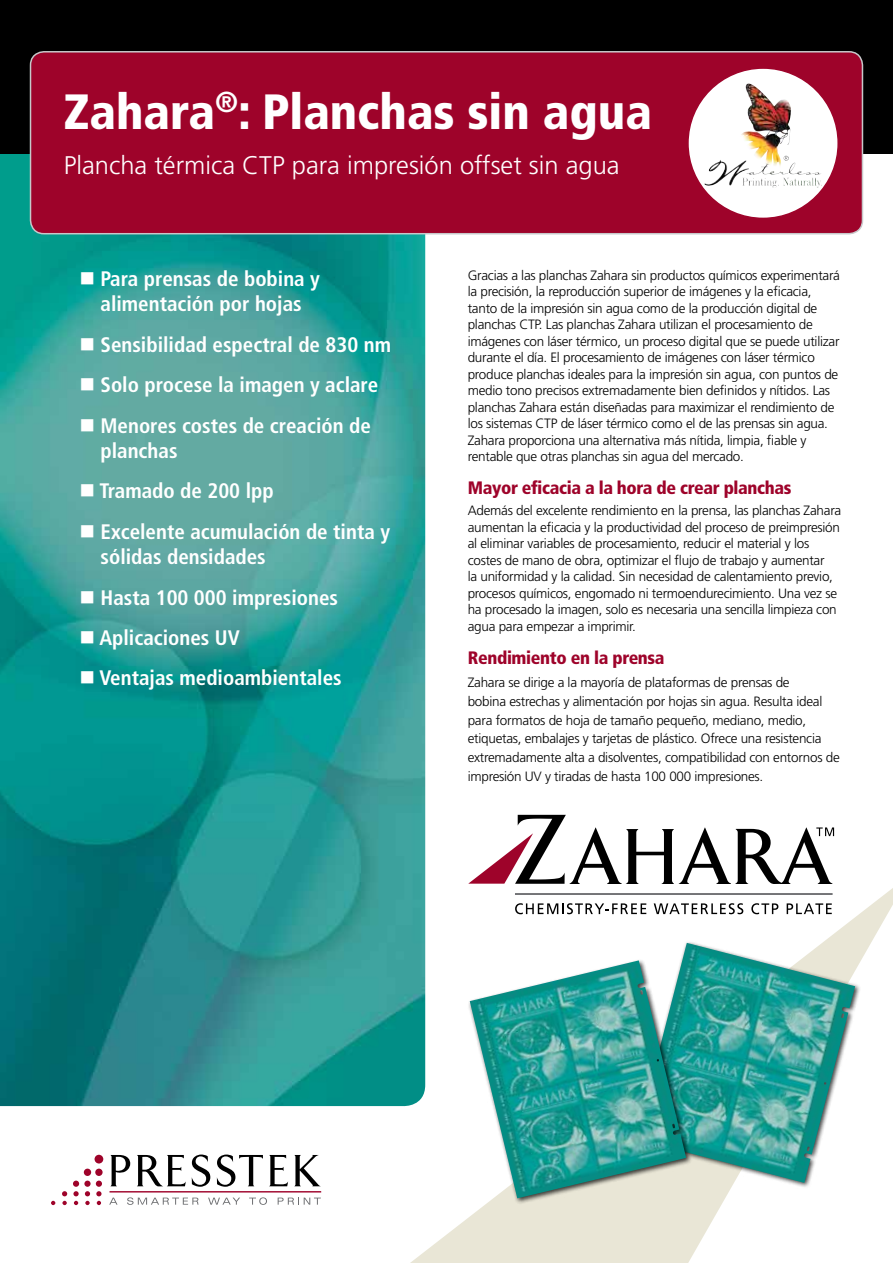
<style>
.page{position:relative;width:893px;height:1263px;background:#fff}
.page>*{position:absolute;margin:0;border:0;box-sizing:border-box;transform-origin:0 0}
.t1{font:900 condensed 49.5px "Frutiger LT Std";color:#fff}
.t2{font:300 25.5px "Frutiger LT Std";color:#fff}
.t3{font:700 condensed 21px/25.5px "Frutiger LT Std";color:#fff}
.t4{font:900 condensed 18px "Frutiger LT Std";letter-spacing:-.02em;color:#9e032a}
.t5{font:300 13.5px/16.5px "Frutiger LT Std";letter-spacing:-.02em;color:#000}
</style>
<div class="page">
<svg style="left:410px;top:888px;width:483px;height:375px"></svg>
<img style="left:0;top:153px;width:425px;height:954px">
<div style="left:95px;top:1155px;width:8px;height:8px;background:#9e032a;border-radius:50%"></div>
<div style="left:95px;top:1168px;width:8px;height:8px;background:#9e032a;border-radius:50%"></div>
<div style="left:96px;top:1180px;width:6px;height:7px;background:#9e032a;border-radius:50%"></div>
<svg style="left:96px;top:1191px;width:6px;height:14px"></svg>
<svg style="left:51px;top:1201px;width:4px;height:4px"></svg>
<div style="left:84px;top:1168px;width:7px;height:8px;background:#9e032a;border-radius:50%"></div>
<svg style="left:84px;top:1180px;width:7px;height:7px"></svg>
<svg style="left:85px;top:1191px;width:5px;height:14px"></svg>
<div style="left:73px;top:1180px;width:6px;height:7px;background:#9e032a;border-radius:50%"></div>
<svg style="left:73px;top:1191px;width:6px;height:14px"></svg>
<svg style="left:62px;top:1191px;width:5px;height:14px"></svg>
<svg style="left:110px;top:1155px;width:20px;height:31px"></svg>
<svg style="left:137px;top:1155px;width:49px;height:31px"></svg>
<svg style="left:192px;top:1154px;width:18px;height:33px"></svg>
<svg style="left:217px;top:1154px;width:46px;height:33px"></svg>
<svg style="left:269px;top:1155px;width:19px;height:31px"></svg>
<svg style="left:294px;top:1155px;width:26px;height:31px"></svg>
<svg style="left:109px;top:1197px;width:9px;height:8px"></svg>
<svg style="left:127px;top:1197px;width:72px;height:8px"></svg>
<svg style="left:208px;top:1197px;width:32px;height:8px"></svg>
<svg style="left:249px;top:1197px;width:18px;height:8px"></svg>
<svg style="left:278px;top:1197px;width:43px;height:8px"></svg>
<hr style="left:110px;top:1191px;width:211px;height:1px;background:#9e032a">
<div style="left:0;top:0;width:893px;height:153px;background:#000"></div>
<div style="left:31px;top:52px;width:831px;height:182px;background:#9e032a;border-radius:14px"></div>
<div style="left:30px;top:51px;width:833px;height:183px;border:2px solid #c7c8ca;border-radius:14px"></div>
<div style="left:633px;top:940px;width:228px;height:248px;background:#000;opacity:.75"></div>
<img style="left:636px;top:943px;width:219px;height:240px">
<div style="left:467px;top:958px;width:226px;height:247px;background:#000;opacity:.75"></div>
<img style="left:470px;top:960px;width:216px;height:238px">
<hr style="left:515px;top:893px;width:318px;height:2px;background:#6d6e71">
<svg style="left:515px;top:903px;width:131px;height:11px"></svg>
<svg style="left:654px;top:903px;width:89px;height:11px"></svg>
<svg style="left:751px;top:903px;width:27px;height:11px"></svg>
<svg style="left:787px;top:903px;width:45px;height:11px"></svg>
<svg style="left:468px;top:815px;width:366px;height:69px"></svg>
<div style="left:688px;top:68px;width:150px;height:150px;background:#fff;border-radius:50%"></div>
<img style="left:740px;top:84px;width:30px;height:80px">
<h1 class="t1" style="left:64px;top:82px;width:590px">Zahara<sup>®</sup>: Planchas sin agua</h1>
<h2 class="t2" style="left:64px;top:150px;width:557px">Plancha térmica CTP para impresión offset sin agua</h2>
<h3 class="t3" style="left:79px;top:266px;width:242px;text-align:center">■ Para prensas de bobina y alimentación por hojas</h3>
<h3 class="t3" style="left:79px;top:332px;width:313px">■ Sensibilidad espectral de 830 nm</h3>
<h3 class="t3" style="left:79px;top:372px;width:300px">■ Solo procese la imagen y aclare</h3>
<h3 class="t3" style="left:101px;top:412px;width:272px;text-indent:-21px">■ Menores costes de creación de planchas</h3>
<h3 class="t3" style="left:79px;top:478px;width:196px">■ Tramado de 200 lpp</h3>
<h3 class="t3" style="left:101px;top:519px;width:291px;text-indent:-21px">■ Excelente acumulación de tinta y sólidas densidades</h3>
<h3 class="t3" style="left:79px;top:585px;width:260px">■ Hasta 100 000 impresiones</h3>
<h3 class="t3" style="left:79px;top:625px;width:162px">■ Aplicaciones UV</h3>
<h3 class="t3" style="left:79px;top:665px;width:264px">■ Ventajas medioambientales</h3>
<p class="t5" style="left:468px;top:267px;width:374px">Gracias a las planchas Zahara sin productos químicos experimentará la precisión, la reproducción superior de imágenes y la eficacia, tanto de la impresión sin agua como de la producción digital de planchas CTP. Las planchas Zahara utilizan el procesamiento de imágenes con láser térmico, un proceso digital que se puede utilizar durante el día. El procesamiento de imágenes con láser térmico produce planchas ideales para la impresión sin agua, con puntos de medio tono precisos extremadamente bien definidos y nítidos. Las planchas Zahara están diseñadas para maximizar el rendimiento de los sistemas CTP de láser térmico como el de las prensas sin agua.<br>Zahara proporciona una alternativa más nítida, limpia, fiable y rentable que otras planchas sin agua del mercado.</p>
<h3 class="t4" style="left:468px;top:477px;width:325px">Mayor eficacia a la hora de crear planchas</h3>
<p class="t5" style="left:468px;top:503px;width:375px">Además del excelente rendimiento en la prensa, las planchas Zahara aumentan la eficacia y la productividad del proceso de preimpresión al eliminar variables de procesamiento, reducir el material y los costes de mano de obra, optimizar el flujo de trabajo y aumentar<br>la uniformidad y la calidad. Sin necesidad de calentamiento previo, procesos químicos, engomado ni termoendurecimiento. Una vez se ha procesado la imagen, solo es necesaria una sencilla limpieza con agua para empezar a imprimir.</p>
<h3 class="t4" style="left:468px;top:647px;width:198px">Rendimiento en la prensa</h3>
<p class="t5" style="left:468px;top:673px;width:374px;line-height:18.8px">Zahara se dirige a la mayoría de plataformas de prensas de<br>bobina estrechas y alimentación por hojas sin agua. Resulta ideal para formatos de hoja de tamaño pequeño, mediano, medio, etiquetas, embalajes y tarjetas de plástico. Ofrece una resistencia extremadamente alta a disolventes, compatibilidad con entornos de impresión UV y tiradas de hasta 100 000 impresiones.</p>
</div>
